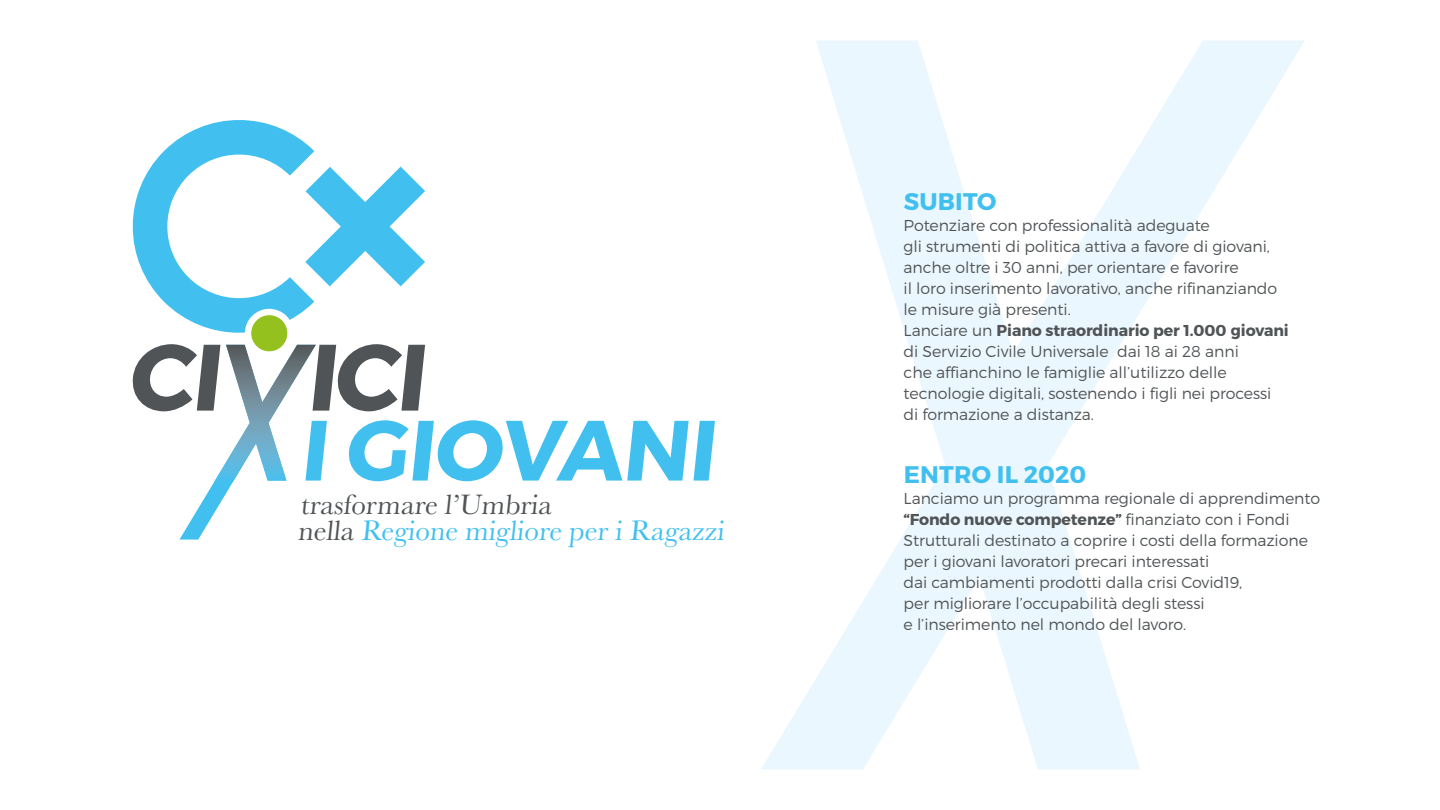
<style>
.page{position:relative;width:1440px;height:810px;background:#fff}
.page>*{position:absolute;margin:0;border:0;box-sizing:border-box;transform-origin:0 0}
.t1{font:700 85.35px "Montserrat";color:#41c0f0}
.t2{font:29.17px/26px "Baskerville";color:#41c0f0}
.t3{font:700 24px "Montserrat";letter-spacing:.01em;color:#41c0f0}
.t4{font:300 15.75px/21px "Montserrat";letter-spacing:-.005em;color:#505456}
.s1{color:#505456}
.s2{font-weight:700}
</style>
<div class="page">
<svg style="left:761px;top:40px;width:543px;height:729px"></svg>
<svg style="left:132px;top:120px;width:293px;height:213px"></svg>
<div style="left:245px;top:309px;width:49px;height:49px;background:#fff;border-radius:50%"></div>
<div style="left:251px;top:315px;width:36px;height:36px;background:#95c11f;border-radius:50%"></div>
<svg style="left:132px;top:344px;width:293px;height:196px"></svg>
<h1 class="t1" style="left:300px;top:397px;width:428px">I GIOVANI</h1>
<h2 class="t2" style="left:298px;top:492px;width:432px"><span class="s1">trasformare l’Umbria<br>nella</span> Regione migliore per i Ragazzi</h2>
<h3 class="t3" style="left:904px;top:187px;width:94px">SUBITO</h3>
<p class="t4" style="left:904px;top:215px;width:387px">Potenziare con professionalità adeguate<br>gli strumenti di politica attiva a favore di giovani, anche oltre i 30 anni, per orientare e favorire<br>il loro inserimento lavorativo, anche rifinanziando le misure già presenti.<br>Lanciare un <span class="s2">Piano straordinario per 1.000 giovani </span>di Servizio Civile Universale dai 18 ai 28 anni<br>che affianchino le famiglie all’utilizzo delle tecnologie digitali, sostenendo i figli nei processi di formazione a distanza.</p>
<h3 class="t3" style="left:904px;top:460px;width:184px">ENTRO IL 2020</h3>
<p class="t4" style="left:904px;top:488px;width:418px">Lanciamo un programma regionale di apprendimento <span class="s2">“Fondo nuove competenze”</span> finanziato con i Fondi Strutturali destinato a coprire i costi della formazione per i giovani lavoratori precari interessati<br>dai cambiamenti prodotti dalla crisi Covid19,<br>per migliorare l’occupabilità degli stessi<br>e l’inserimento nel mondo del lavoro.</p>
</div>
